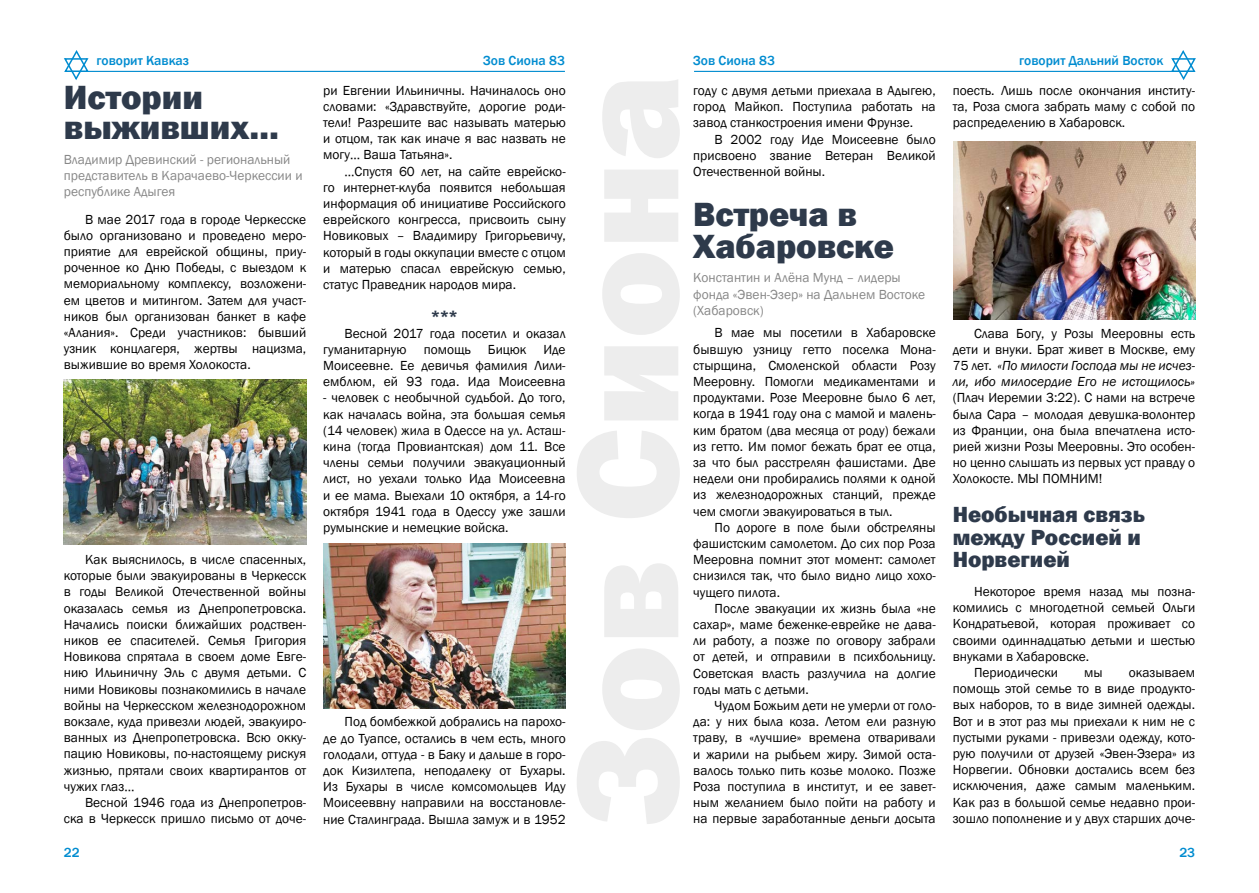
<style>
.page{position:relative;width:1259px;height:893px;background:#fff}
.page>*{position:absolute;margin:0;border:0;box-sizing:border-box;transform-origin:0 0}
.t1{font:800 34.5px/31.5px "Franklin Gothic";color:#2e3a4b}
.t2{font:800 22.5px/22.5px "Franklin Gothic";color:#2e3a4b}
.t3{font:800 15px "Franklin Gothic";color:#2e3a4b}
.t4{font:13.5px/16.2px "Franklin Gothic";color:#000;text-align:justify}
.t5{font:13.5px/16.2px "Franklin Gothic";color:#878787}
.t6{font:500 13.5px "Franklin Gothic";color:#008cd0}
.s1{font-style:italic}
</style>
<div class="page">
<hr style="left:694px;top:71px;width:477px;height:1px;background:#008cd0">
<svg style="left:1169px;top:50px;width:27px;height:30px"></svg>
<svg style="left:64px;top:50px;width:26px;height:30px"></svg>
<hr style="left:88px;top:71px;width:477px;height:1px;background:#008cd0">
<img style="left:64px;top:379px;width:242px;height:165px">
<img style="left:323px;top:543px;width:243px;height:165px">
<img style="left:953px;top:141px;width:243px;height:179px">
<p class="t6" style="left:97px;top:52px;width:94px">говорит Кавказ</p>
<h1 class="t1" style="left:64px;top:83px;width:217px;line-height:30px">Истории выживших…</h1>
<p class="t5" style="left:64px;top:152px;width:240px">Владимир Древинский - региональный представитель в Карачаево-Черкессии и республике Адыгея</p>
<p class="t4" style="left:64px;top:211px;width:244px;text-indent:21px">В мае 2017 года в городе Черкесске было организовано и проведено меро&shy;приятие для еврейской общины, приу&shy;роченное ко Дню Победы, с выездом к мемориальному комплексу, возложени&shy;ем цветов и митингом. Затем для участ&shy;ников был организован банкет в кафе «Алания». Среди участников: бывший узник концлагеря, жертвы нацизма, выжившие во время Холокоста.</p>
<p class="t4" style="left:64px;top:552px;width:244px;text-indent:21px">Как выяснилось, в числе спасенных, которые были эвакуированы в Черкесск в годы Великой Отечественной войны оказалась семья из Днепропетровска.<br>Начались поиски ближайших родствен&shy;ников ее спасителей. Семья Григория Новикова спрятала в своем доме Евге&shy;нию Ильиничну Эль с двумя детьми. С ними Новиковы познакомились в начале войны на Черкесском железнодорожном вокзале, куда привезли людей, эвакуиро&shy;ванных из Днепропетровска. Всю окку&shy;пацию Новиковы, по-настоящему рискуя жизнью, прятали своих квартирантов от чужих глаз…</p>
<p class="t4" style="left:64px;top:795px;width:244px;text-align:right">Весной 1946 года из Днепропетров&shy;ска в Черкесск пришло письмо от доче-</p>
<p class="t6" style="left:64px;top:844px;width:17px">22</p>
<p class="t6" style="left:483px;top:53px;width:83px">Зов Сиона 83</p>
<p class="t6" style="left:693px;top:52px;width:83px">Зов Сиона 83</p>
<p class="t6" style="left:1019px;top:52px;width:145px">говорит Дальний Восток</p>
<p class="t4" style="left:323px;top:82px;width:244px">ри Евгении Ильиничны. Начиналось оно словами: «Здравствуйте, дорогие роди&shy;тели! Разрешите вас называть матерью и отцом, так как иначе я вас назвать не могу… Ваша Татьяна».</p>
<p class="t4" style="left:323px;top:163px;width:244px;text-indent:21px">…Спустя 60 лет, на сайте еврейско&shy;го интернет-клуба появится небольшая информация об инициативе Российского еврейского конгресса, присвоить сыну Новиковых – Владимиру Григорьевичу, который в годы оккупации вместе с отцом и матерью спасал еврейскую семью, статус Праведник народов мира.</p>
<p class="t3" style="left:431px;top:307px;width:28px">***</p>
<p class="t4" style="left:323px;top:325px;width:244px;text-indent:21px">Весной 2017 года посетил и оказал гуманитарную</p>
<p class="t4" style="left:323px;top:341px;width:244px;text-indent:220px">Иде Моисеевне. Ее девичья фамилия Лили&shy;емблюм, ей 93 года. Ида Моисеевна</p>
<p class="t4" style="left:323px;top:390px;width:244px">- человек с необычной судьбой. До того, как началась война, эта большая семья (14 человек) жила в Одессе на ул. Асташ&shy;кина (тогда Провиантская) дом 11. Все члены семьи получили эвакуационный лист, но уехали только Ида Моисеевна и ее мама. Выехали 10 октября, а 14-го октября 1941 года в Одессу уже зашли румынские и немецкие войска.</p>
<p class="t4" style="left:424px;top:341px;width:49px">помощь</p>
<p class="t4" style="left:488px;top:341px;width:40px">Бицюк</p>
<p class="t4" style="left:323px;top:714px;width:244px;text-indent:21px">Под бомбежкой добрались на парохо&shy;де до Туапсе, остались в чем есть, много голодали, оттуда - в Баку и дальше в горо&shy;док Кизилтепа, неподалеку от Бухары.<br>Из Бухары в числе комсомольцев Иду Моисееввну направили на восстановле&shy;ние Сталинграда. Вышла замуж и в 1952</p>
<p class="t4" style="left:693px;top:83px;width:244px">году с двумя детьми приехала в Адыгею, город Майкоп. Поступила работать на завод станкостроения имени Фрунзе.</p>
<p class="t4" style="left:693px;top:131px;width:244px;text-indent:21px">В 2002 году Иде Моисеевне было присвоено звание Ветеран Великой Отечественной войны.</p>
<h1 class="t1" style="left:693px;top:199px;width:202px">Встреча в<br>Хабаровске</h1>
<p class="t5" style="left:693px;top:270px;width:233px">Константин и Алёна Мунд – лидеры фонда «Эвен-Эзер» на Дальнем Востоке (Хабаровск)</p>
<p class="t4" style="left:693px;top:325px;width:244px;text-indent:21px">В мае мы посетили в Хабаровске бывшую узницу гетто поселка Мона&shy;стырщина, Смоленской области Розу Мееровну. Помогли медикаментами и продуктами. Розе Мееровне было 6 лет, когда в 1941 году она с мамой и малень&shy;ким братом (два месяца от роду) бежали из гетто. Им помог бежать брат ее отца, за что был расстрелян фашистами. Две недели они пробирались полями к одной из железнодорожных станций, прежде чем смогли эвакуироваться в тыл.</p>
<p class="t4" style="left:693px;top:519px;width:244px;text-indent:21px">По дороге в поле были обстреляны фашистским самолетом. До сих пор Роза Мееровна помнит этот момент: самолет снизился так, что было видно лицо хохо&shy;чущего пилота.</p>
<p class="t4" style="left:693px;top:600px;width:244px;text-indent:21px">После эвакуации их жизнь была «не сахар», маме беженке-еврейке не дава&shy;ли работу, а позже по оговору забрали от детей, и отправили в психбольницу.<br>Советская власть разлучила на долгие годы мать с детьми.</p>
<p class="t4" style="left:693px;top:698px;width:244px;text-indent:21px">Чудом Божьим дети не умерли от голо&shy;да: у них была коза. Летом ели разную траву, в «лучшие» времена отваривали и жарили на рыбьем жиру. Зимой оста&shy;валось только пить козье молоко. Позже Роза поступила в институт, и ее завет&shy;ным желанием было пойти на работу и на первые заработанные деньги досыта</p>
<p class="t4" style="left:952px;top:82px;width:244px">поесть. Лишь после окончания институ&shy;та, Роза смога забрать маму с собой по распределению в Хабаровск.</p>
<p class="t4" style="left:952px;top:325px;width:244px;text-indent:21px">Слава Богу, у Розы Мееровны есть дети и внуки. Брат живет в Москве, ему 75 лет. <span class="s1">«По милости Господа мы не исчез&shy;ли, ибо милосердие Его не истощилось»</span></p>
<p class="t4" style="left:952px;top:390px;width:244px">(Плач Иеремии 3:22). С нами на встрече была Сара – молодая девушка-волонтер из Франции, она была впечатлена исто&shy;рией жизни Розы Мееровны. Это особен&shy;но ценно слышать из первых уст правду о Холокосте. МЫ ПОМНИМ!</p>
<h2 class="t2" style="left:952px;top:503px;width:194px">Необычная связь между Россией и<br>Норвегией</h2>
<p class="t4" style="left:974px;top:584px;width:223px">Некоторое время назад мы позна-</p>
<p class="t4" style="left:952px;top:600px;width:244px">комились с многодетной семьей Ольги</p>
<p class="t4" style="left:952px;top:616px;width:244px">Кондратьевой, которая проживает со</p>
<p class="t4" style="left:952px;top:632px;width:244px">своими одиннадцатью детьми и шестью</p>
<p class="t4" style="left:952px;top:648px;width:138px">внуками в Хабаровске.</p>
<p class="t4" style="left:974px;top:665px;width:86px">Периодически</p>
<p class="t4" style="left:1084px;top:665px;width:20px">мы</p>
<p class="t4" style="left:952px;top:665px;width:244px;text-indent:176px">оказываем помощь этой семье то в виде продукто&shy;вых наборов, то в виде зимней одежды.<br>Вот и в этот раз мы приехали к ним не с пустыми руками - привезли одежду, кото&shy;рую получили от друзей «Эвен-Эзера» из Норвегии. Обновки достались всем без исключения, даже самым маленьким.<br>Как раз в большой семье недавно прои&shy;зошло пополнение и у двух старших доче-</p>
<p class="t6" style="left:1179px;top:844px;width:17px">23</p>
</div>
